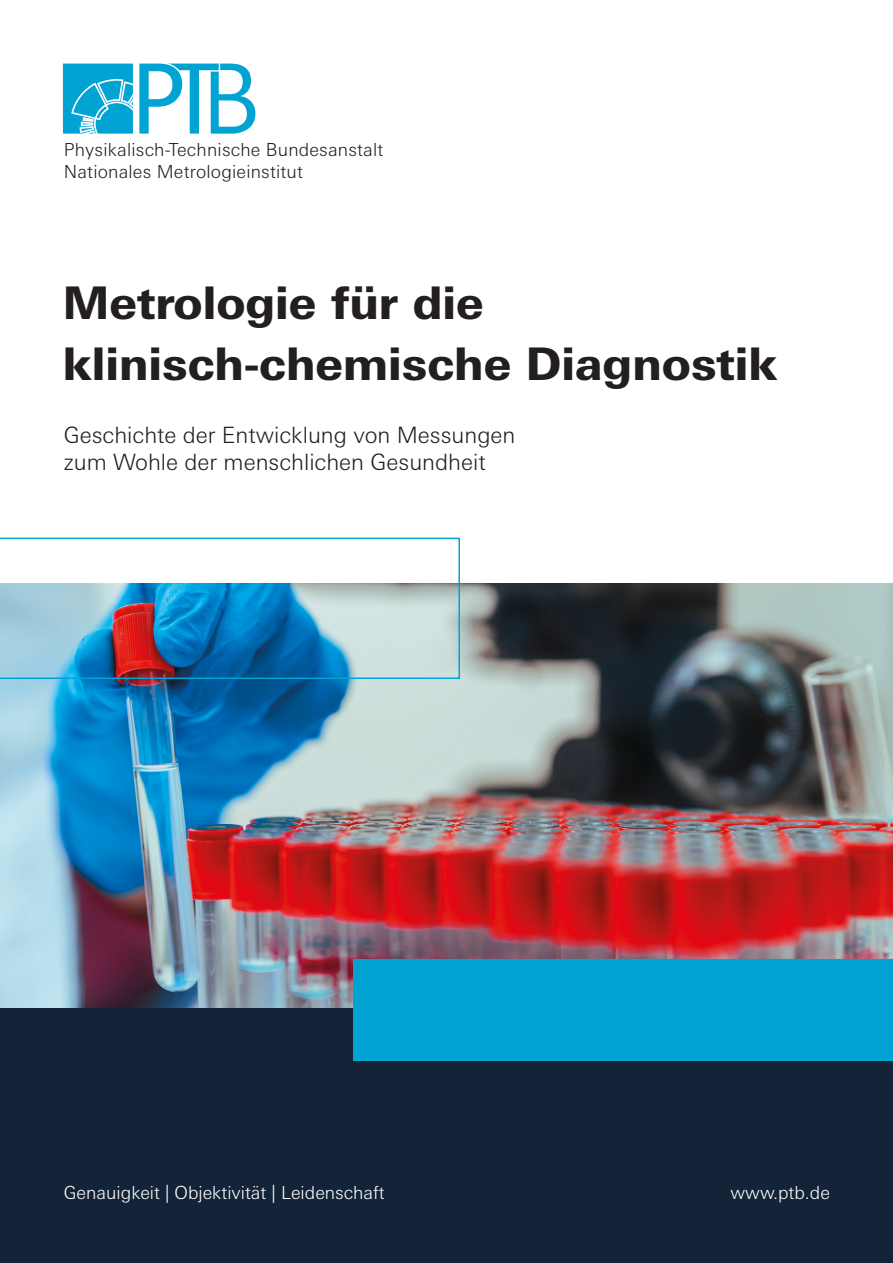
<style>
.page{position:relative;width:893px;height:1263px;background:#fff}
.page>*{position:absolute;margin:0;border:0;box-sizing:border-box;transform-origin:0 0}
.t1{font:800 45px/61.5px "Univers Next W1 G";color:#231f20}
.t2{font:300 22.5px/27px "Univers Next W1 G";color:#231f20}
.t3{font:300 18px/22.4px "Univers Next W1 G";letter-spacing:.01em;color:#231f20}
.t4{font:300 18px "Univers Next W1 G";color:#fff}
</style>
<div class="page">
<img style="left:0;top:584px;width:893px;height:424px">
<div style="left:0;top:1008px;width:893px;height:255px;background:#132439"></div>
<div style="left:353px;top:959px;width:540px;height:101px;background:#00a3d2"></div>
<svg style="left:0;top:538px;width:460px;height:141px"></svg>
<svg style="left:63px;top:64px;width:70px;height:70px"></svg>
<svg style="left:139px;top:64px;width:116px;height:70px"></svg>
<p class="t3" style="left:64px;top:138px;width:321px">Physikalisch-Technische Bundesanstalt<br>Nationales Metrologieinstitut</p>
<h1 class="t1" style="left:63px;top:271px;width:716px">Metrologie für die klinisch-chemische Diagnostik</h1>
<p class="t2" style="left:64px;top:421px;width:453px">Geschichte der Entwicklung von Messungen zum Wohle der menschlichen Gesundheit</p>
<p class="t4" style="left:64px;top:1182px;width:323px">Genauigkeit | Objektivität | Leidenschaft</p>
<p class="t4" style="left:730px;top:1182px;width:101px">www.ptb.de</p>
</div>
